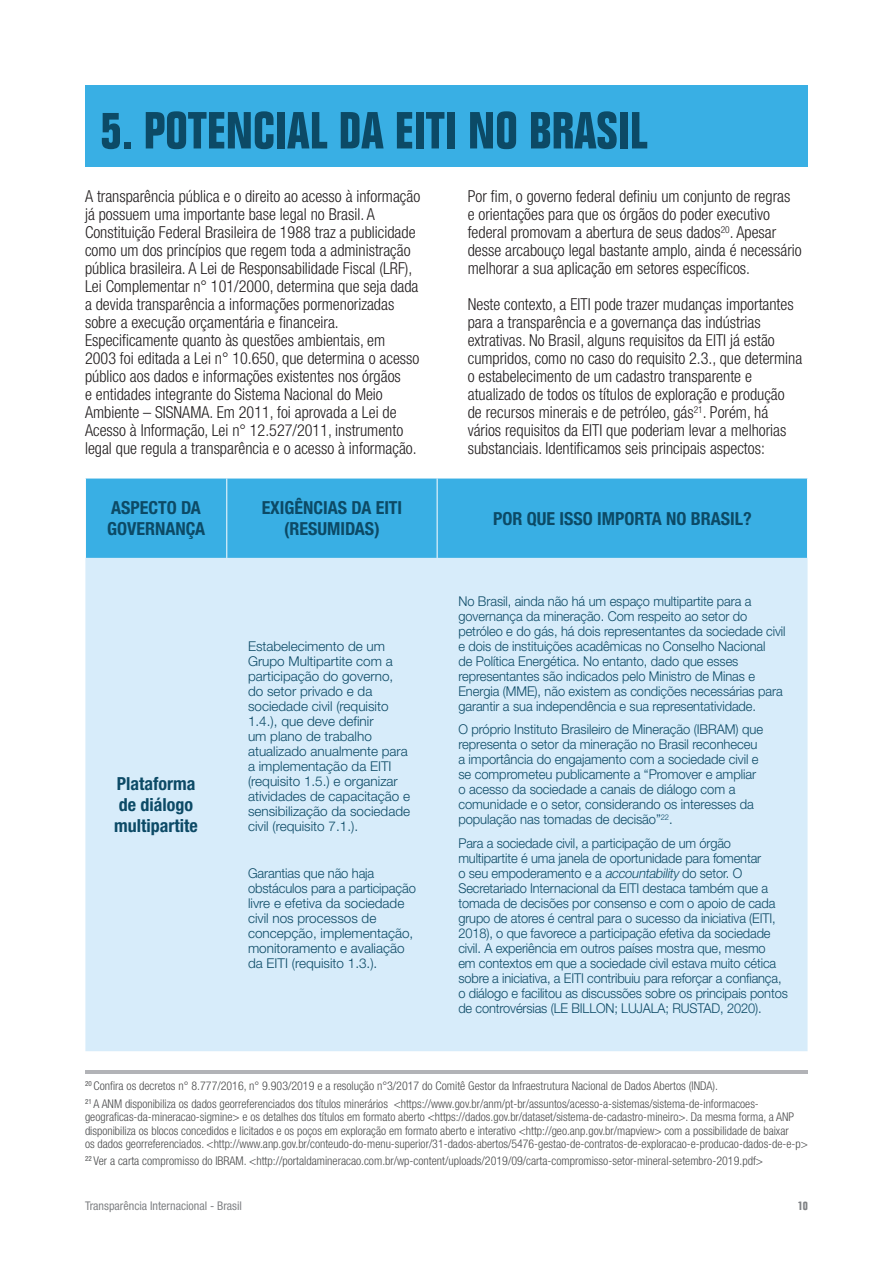
<style>
.page{position:relative;width:893px;height:1263px;background:#fff}
.page>*{position:absolute;margin:0;border:0;box-sizing:border-box;transform-origin:0 0}
.t1{font:700 condensed 51px "Folio";color:#0c4a66}
.GRAVATA_1{font:700 condensed 18px/21px "Helvetica Neue LT Std";color:#0c4a66}
.t2{font:300 condensed 16.5px/18px "Helvetica Neue";color:#231f20}
.TABELA_MIOLO{font:300 13.5px/15px "Helvetica Neue LT Std";letter-spacing:-.005em;color:#0c4a66;scale:.95 1}
.TABELA_MIOLO-2{font:300 13.5px/15px "Helvetica Neue LT Std";letter-spacing:-.005em;color:#0c4a66;scale:.96 1}
.TABELA_MIOLO-3{font:300 13.5px/15px "Helvetica Neue LT Std";letter-spacing:-.005em;color:#0c4a66}
.t3{font:300 condensed 12px/13.5px "Helvetica Neue LT Std";color:#4b4c4d}
.t4{font:condensed 12px "Helvetica Neue";color:#808285}
.t5{font:700 condensed 12px "Folio";color:#808285}
.s1{font-style:italic}
</style>
<div class="page">
<hr style="left:85px;top:1071px;width:723px;height:3px;background:#b2b3b7">
<div style="left:85px;top:85px;width:723px;height:81px;background:#39afe4"></div>
<div style="left:86px;top:478px;width:721px;height:80px;background:#39afe4"></div>
<div style="left:85px;top:558px;width:722px;height:493px;background:#d7ecfa"></div>
<hr style="left:226px;top:478px;width:1px;height:80px;background:#fff">
<hr style="left:437px;top:478px;width:1px;height:80px;background:#fff">
<p class="t1" style="left:100px;top:102px;width:549px">5. POTENCIAL DA EITI NO BRASIL</p>
<p class="t2" style="left:85px;top:187px;width:337px">A transparência pública e o direito ao acesso à informação já possuem uma importante base legal no Brasil. A Constituição Federal Brasileira de 1988 traz a publicidade como um dos princípios que regem toda a administração pública brasileira. A Lei de Responsabilidade Fiscal (LRF), Lei Complementar n° 101/2000, determina que seja dada a devida transparência a informações pormenorizadas sobre a execução orçamentária e financeira.<br>Especificamente quanto às questões ambientais, em 2003 foi editada a Lei n° 10.650, que determina o acesso público aos dados e informações existentes nos órgãos<br>e entidades integrante do Sistema Nacional do Meio Ambiente – SISNAMA. Em 2011, foi aprovada a Lei de Acesso à Informação, Lei n° 12.527/2011, instrumento legal que regula a transparência e o acesso à informação.</p>
<p class="t2" style="left:468px;top:187px;width:336px">Por fim, o governo federal definiu um conjunto de regras<br>e orientações para que os órgãos do poder executivo federal promovam a abertura de seus dados<sup>20</sup>. Apesar desse arcabouço legal bastante amplo, ainda é necessário melhorar a sua aplicação em setores específicos.</p>
<p class="t2" style="left:468px;top:295px;width:336px">Neste contexto, a EITI pode trazer mudanças importantes para a transparência e a governança das indústrias extrativas. No Brasil, alguns requisitos da EITI já estão cumpridos, como no caso do requisito 2.3., que determina o estabelecimento de um cadastro transparente e atualizado de todos os títulos de exploração e produção de recursos minerais e de petróleo, gás<sup>21</sup>. Porém, há vários requisitos da EITI que poderiam levar a melhorias substanciais. Identificamos seis principais aspectos:</p>
<p class="GRAVATA_1" style="left:107px;top:497px;width:100px">ASPECTO DA<br>GOVERNANÇA</p>
<p class="GRAVATA_1" style="left:262px;top:497px;width:142px;text-align:center">EXIGÊNCIAS DA EITI (RESUMIDAS)</p>
<p class="GRAVATA_1" style="left:114px;top:773px;width:85px">Plataforma de diálogo multipartite</p>
<p class="TABELA_MIOLO-3" style="left:248px;top:638px;width:164px">Estabelecimento de um<br>Grupo Multipartite com a participação do governo, do setor privado e da sociedade civil (requisito<br>1.4.), que deve definir<br>um plano de trabalho atualizado anualmente para a implementação da EITI (requisito 1.5.) e organizar atividades de capacitação e sensibilização da sociedade civil (requisito 7.1.).</p>
<p class="TABELA_MIOLO-2" style="left:248px;top:865px;width:176px">Garantias que não haja obstáculos para a participação livre e efetiva da sociedade civil nos processos de concepção, implementação, monitoramento e avaliação da EITI (requisito 1.3.).</p>
<p class="GRAVATA_1" style="left:493px;top:507px;width:260px">POR QUE ISSO IMPORTA NO BRASIL?</p>
<p class="TABELA_MIOLO" style="left:458px;top:593px;width:346px">No Brasil, ainda não há um espaço multipartite para a governança da mineração. Com respeito ao setor do petróleo e do gás, há dois representantes da sociedade civil e dois de instituições acadêmicas no Conselho Nacional<br>de Política Energética. No entanto, dado que esses representantes são indicados pelo Ministro de Minas e Energia (MME), não existem as condições necessárias para garantir a sua independência e sua representatividade.</p>
<p class="TABELA_MIOLO-2" style="left:458px;top:722px;width:319px">O próprio Instituto Brasileiro de Mineração (IBRAM) que representa o setor da mineração no Brasil reconheceu a importância do engajamento com a sociedade civil e se comprometeu publicamente a “Promover e ampliar o acesso da sociedade a canais de diálogo com a comunidade e o setor, considerando os interesses da população nas tomadas de decisão”<sup>22</sup>.</p>
<p class="TABELA_MIOLO" style="left:458px;top:835px;width:348px">Para a sociedade civil, a participação de um órgão multipartite é uma janela de oportunidade para fomentar<br>o seu empoderamento e a <span class="s1">accountability</span> do setor. O Secretariado Internacional da EITI destaca também que a tomada de decisões por consenso e com o apoio de cada grupo de atores é central para o sucesso da iniciativa (EITI, 2018), o que favorece a participação efetiva da sociedade civil. A experiência em outros países mostra que, mesmo<br>em contextos em que a sociedade civil estava muito cética sobre a iniciativa, a EITI contribuiu para reforçar a confiança, o diálogo e facilitou as discussões sobre os principais pontos de controvérsias (LE BILLON; LUJALA; RUSTAD, 2020).</p>
<p class="t3" style="left:85px;top:1079px;width:635px"><sup>20</sup> Confira os decretos n° 8.777/2016, n° 9.903/2019 e a resolução n°3/2017 do Comitê Gestor da Infraestrutura Nacional de Dados Abertos (INDA).</p>
<p class="t3" style="left:85px;top:1096px;width:724px"><sup>21</sup> A ANM disponibiliza os dados georreferenciados dos títulos minerários &lt;https://www.gov.br/anm/pt-br/assuntos/acesso-a-sistemas/sistema-de-informacoes&shy;geograficas-da-mineracao-sigmine&gt; e os detalhes dos títulos em formato aberto &lt;https://dados.gov.br/dataset/sistema-de-cadastro-mineiro&gt;. Da mesma forma, a ANP disponibiliza os blocos concedidos e licitados e os poços em exploração em formato aberto e interativo &lt;http://geo.anp.gov.br/mapview&gt; com a possibilidade de baixar<br>os dados georreferenciados. &lt;http://www.anp.gov.br/conteudo-do-menu-superior/31-dados-abertos/5476-gestao-de-contratos-de-exploracao-e-producao-dados-de-e-p&gt;</p>
<p class="t3" style="left:85px;top:1154px;width:679px"><sup>22</sup> Ver a carta compromisso do IBRAM. &lt;http://portaldamineracao.com.br/wp-content/uploads/2019/09/carta-compromisso-setor-mineral-setembro-2019.pdf&gt;</p>
<p class="t4" style="left:85px;top:1199px;width:159px">Transparência Internacional - Brasil</p>
<p class="t5" style="left:798px;top:1199px;width:12px">10</p>
</div>
